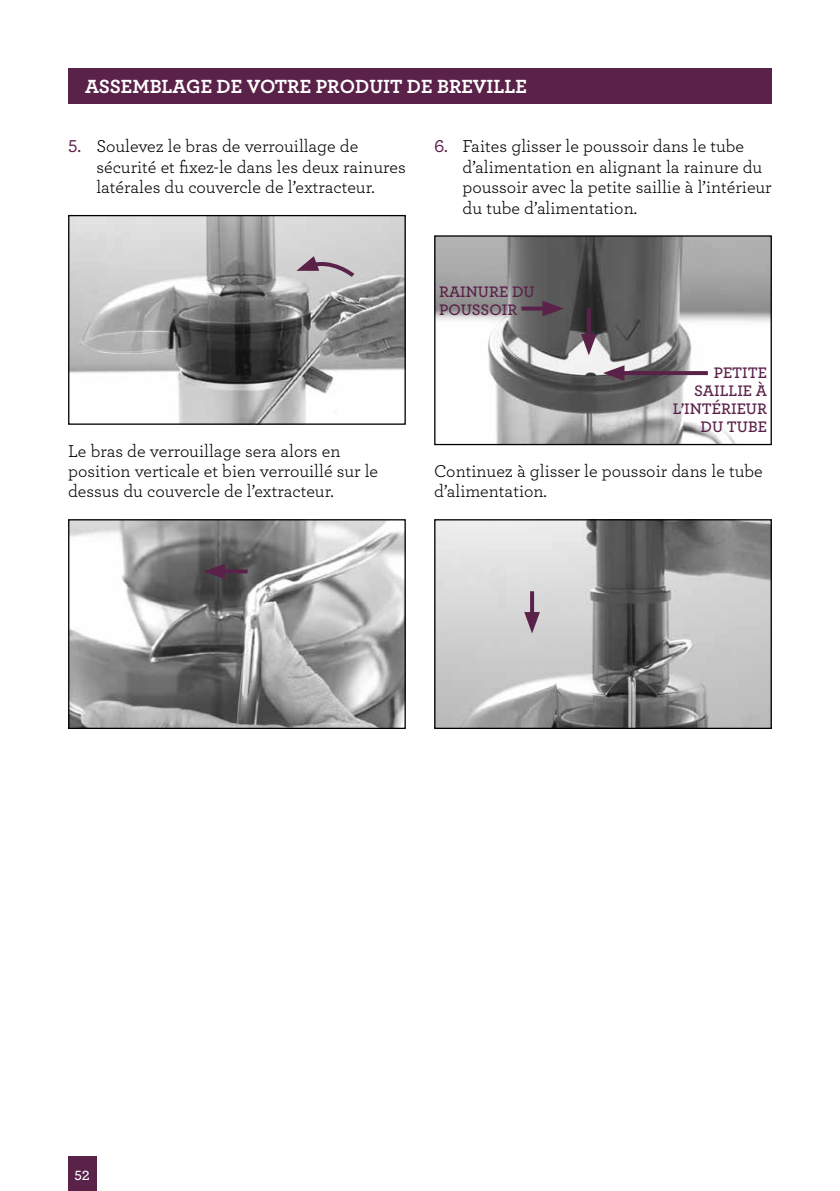
<style>
.page{position:relative;width:840px;height:1191px;background:#fff}
.page>*{position:absolute;margin:0;border:0;box-sizing:border-box;transform-origin:0 0}
.t1{font:20px "Archer Bold LF";color:#fff}
.t2{font:18px/20.4px "Archer Book LF";color:#000}
.t3{font:16px/18px "Archer Semibold LF";color:#5a2149}
.t4{font:14px "Archer Semibold LF";color:#fff}
.s1{font-family:"Archer Medium LF";color:#5a2149}
</style>
<div class="page">
<div style="left:68px;top:1157px;width:28px;height:34px;background:#5a2149"></div>
<img style="left:70px;top:217px;width:333px;height:206px">
<div style="left:68px;top:215px;width:337px;height:210px;border:1px solid #000"></div>
<img style="left:70px;top:521px;width:333px;height:206px">
<div style="left:68px;top:519px;width:337px;height:210px;border:1px solid #000"></div>
<svg style="left:225px;top:569px;width:22px;height:4px"></svg>
<svg style="left:203px;top:563px;width:22px;height:16px"></svg>
<img style="left:436px;top:237px;width:333px;height:206px">
<div style="left:434px;top:235px;width:337px;height:210px;border:1px solid #000"></div>
<svg style="left:586px;top:308px;width:4px;height:26px"></svg>
<svg style="left:580px;top:334px;width:16px;height:21px"></svg>
<svg style="left:521px;top:306px;width:21px;height:4px"></svg>
<svg style="left:542px;top:301px;width:21px;height:15px"></svg>
<hr style="left:616px;top:371px;width:91px;height:4px;background:#5a2149">
<svg style="left:602px;top:365px;width:22px;height:16px"></svg>
<img style="left:436px;top:521px;width:333px;height:206px">
<div style="left:434px;top:519px;width:337px;height:210px;border:1px solid #000"></div>
<svg style="left:529px;top:591px;width:4px;height:21px"></svg>
<svg style="left:524px;top:612px;width:15px;height:21px"></svg>
<svg style="left:296px;top:256px;width:61px;height:23px"></svg>
<div style="left:68px;top:68px;width:703px;height:36px;background:#5a2149"></div>
<p class="t1" style="left:85px;top:73px;width:244px">ASSEMBLAGE DE VOTRE PRODUIT</p>
<p class="t1" style="left:406px;top:73px;width:121px">DE BREVILLE</p>
<p class="t2" style="left:96px;top:136px;width:310px;text-indent:-28px"><span class="s1">5.</span> Soulevez le bras de verrouillage de sécurité et fixez-le dans les deux rainures latérales du couvercle de l’extracteur.</p>
<p class="t2" style="left:68px;top:440px;width:311px">Le bras de verrouillage sera alors en position verticale et bien verrouillé sur le dessus du couvercle de l’extracteur.</p>
<p class="t2" style="left:462px;top:136px;width:310px;text-indent:-28px"><span class="s1">6.</span> Faites glisser le poussoir dans le tube d’alimentation en alignant la rainure du poussoir avec la petite saillie à l’intérieur du tube d’alimentation.</p>
<p class="t3" style="left:439px;top:282px;width:97px">RAINURE DU<br>POUSSOIR</p>
<p class="t3" style="left:672px;top:363px;width:96px;text-align:right">PETITE<br>SAILLIE À<br>L’INTÉRIEUR<br>DU TUBE</p>
<p class="t2" style="left:434px;top:460px;width:330px">Continuez à glisser le poussoir dans le tube d’alimentation.</p>
<p class="t4" style="left:75px;top:1166px;width:17px">52</p>
</div>
